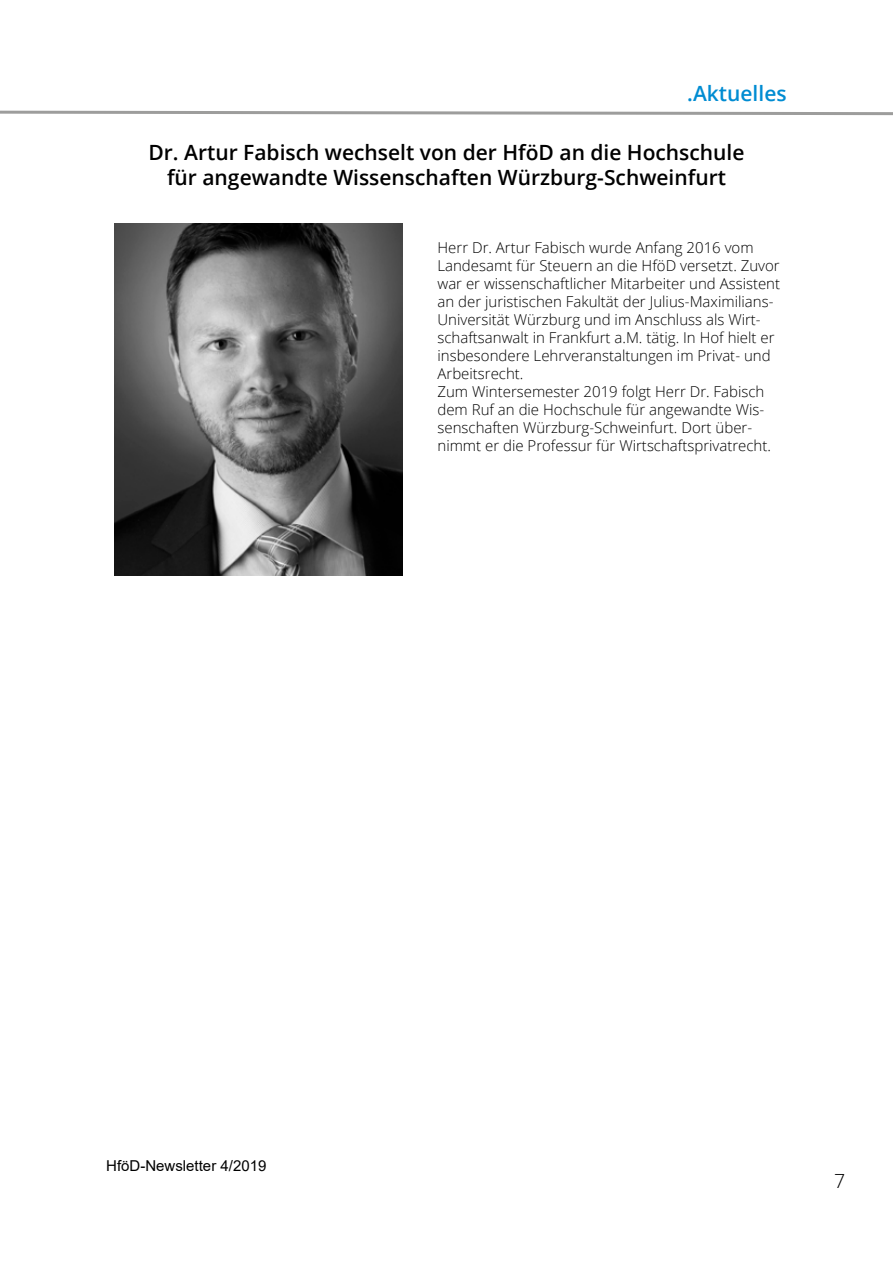
<style>
.page{position:relative;width:893px;height:1263px;background:#fff}
.page>*{position:absolute;margin:0;border:0;box-sizing:border-box;transform-origin:0 0}
.t1{font:600 21px/25.2px "Open Sans";color:#000;text-align:center}
.t2{font:600 21px "Open Sans";color:#008cd2}
.t3{font:300 19.5px "Open Sans";color:#000}
.t4{font:300 15px/18px "Open Sans";color:#000}
.t5{font:15px "Arial";color:#000}
</style>
<div class="page">
<svg style="left:0;top:110px;width:893px;height:6px"></svg>
<img style="left:114px;top:224px;width:289px;height:351px">
<h1 class="t2" style="left:687px;top:79px;width:101px">.Aktuelles</h1>
<h1 class="t1" style="left:148px;top:139px;width:598px">Dr. Artur Fabisch wechselt von der HföD an die Hochschule für angewandte Wissenschaften Würzburg-Schweinfurt</h1>
<p class="t4" style="left:437px;top:239px;width:344px">Herr Dr. Artur Fabisch wurde Anfang 2016 vom Landesamt für Steuern an die HföD versetzt. Zuvor war er wissenschaftlicher Mitarbeiter und Assistent an der juristischen Fakultät der Julius-Maximilians-Universität Würzburg und im Anschluss als Wirt&shy;schaftsanwalt in Frankfurt a.M. tätig. In Hof hielt er insbesondere Lehrveranstaltungen im Privat- und Arbeitsrecht.<br>Zum Wintersemester 2019 folgt Herr Dr. Fabisch dem Ruf an die Hochschule für angewandte Wis&shy;senschaften Würzburg-Schweinfurt. Dort über&shy;nimmt er die Professur für Wirtschaftsprivatrecht.</p>
<p class="t5" style="left:106px;top:1156px;width:162px">HföD-Newsletter 4/2019</p>
<h2 class="t3" style="left:834px;top:1168px;width:13px">7</h2>
</div>
